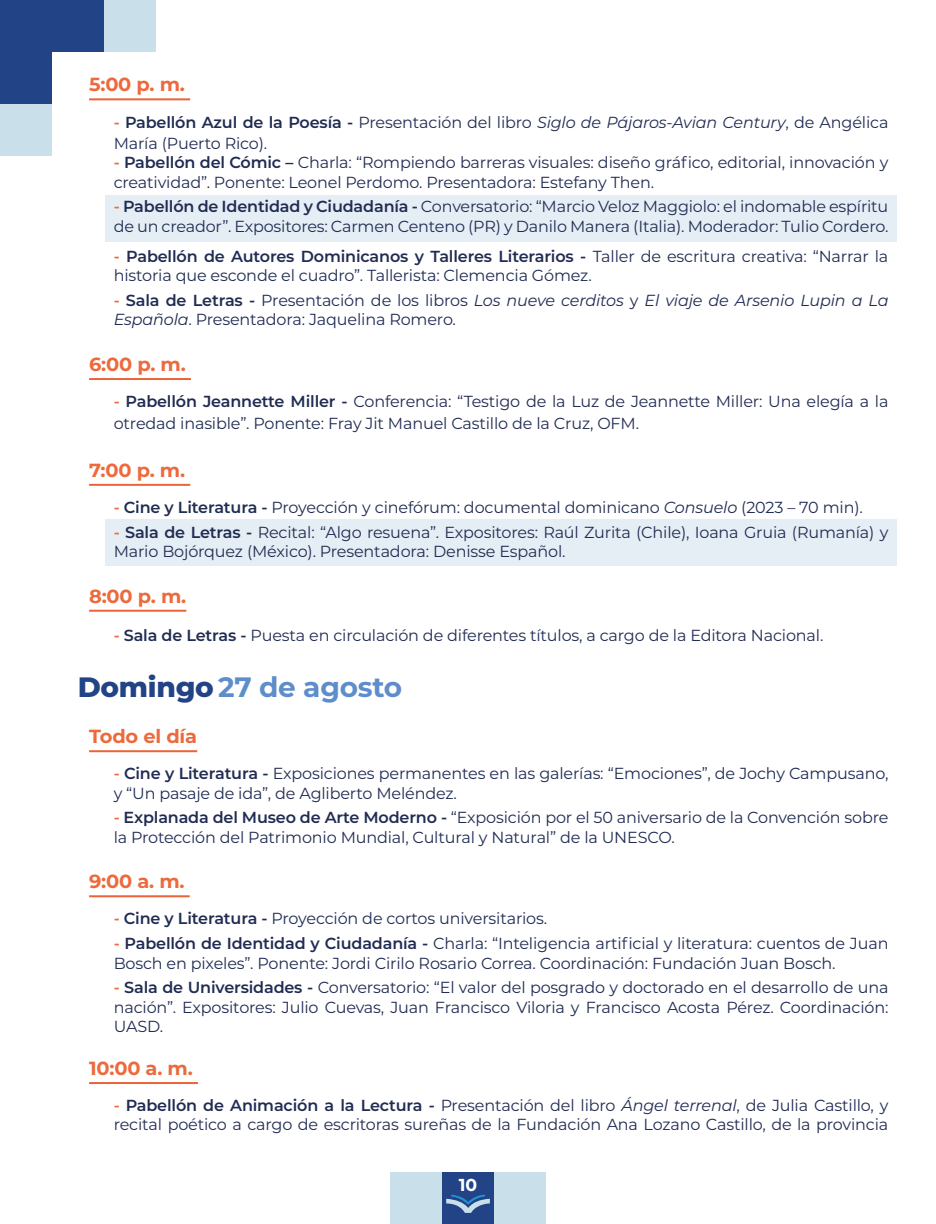
<style>
.page{position:relative;width:936px;height:1224px;background:#fff}
.page>*{position:absolute;margin:0;border:0;box-sizing:border-box;transform-origin:0 0}
.t1{font:700 28px "Montserrat";letter-spacing:-.01em;color:#5d8dca}
.t2{font:700 19px "Montserrat";letter-spacing:-.01em;color:#ed6a3d}
.t3{font:700 17.2px "Montserrat";color:#fff}
.t4{font:16px/19.2px "Montserrat";letter-spacing:-.01em;color:#212c53}
.s1{font-weight:600;color:#ed6a3d}
.s2{font-weight:600}
.s3{font-style:italic}
.s4{font-weight:800;color:#224386}
</style>
<div class="page">
<div style="left:105px;top:195px;width:791px;height:47px;background:#e5eef4"></div>
<div style="left:105px;top:519px;width:791px;height:47px;background:#e5eef4"></div>
<div style="left:0;top:0;width:52px;height:52px;background:#224386"></div>
<div style="left:52px;top:0;width:52px;height:52px;background:#224386"></div>
<div style="left:104px;top:0;width:52px;height:52px;background:#c9dfea"></div>
<div style="left:0;top:52px;width:52px;height:52px;background:#224386"></div>
<div style="left:0;top:104px;width:52px;height:52px;background:#c9dfea"></div>
<div style="left:390px;top:1172px;width:52px;height:52px;background:#c9dfea"></div>
<div style="left:442px;top:1172px;width:52px;height:52px;background:#224386"></div>
<div style="left:494px;top:1172px;width:52px;height:52px;background:#c9dfea"></div>
<svg style="left:446px;top:1194px;width:44px;height:19px"></svg>
<hr style="left:89px;top:98px;width:101px;height:2px;background:#ec6337">
<hr style="left:89px;top:378px;width:102px;height:2px;background:#ec6337">
<hr style="left:89px;top:484px;width:101px;height:2px;background:#ec6337">
<hr style="left:89px;top:610px;width:97px;height:2px;background:#ec6337">
<hr style="left:89px;top:750px;width:108px;height:2px;background:#ec6337">
<hr style="left:89px;top:895px;width:101px;height:2px;background:#ec6337">
<hr style="left:89px;top:1082px;width:109px;height:2px;background:#ec6337">
<p class="t2" style="left:89px;top:71px;width:97px">5:00 p. m.</p>
<p class="t4" style="left:114px;top:111px;width:776px;line-height:21.6px"><span class="s1">-</span> <span class="s2">Pabellón Azul de la Poesía -</span> Presentación del libro <span class="s3">Siglo de Pájaros-Avian Century</span>, de Angélica<br>María (Puerto Rico).</p>
<p class="t4" style="left:114px;top:153px;width:776px"><span class="s1">-</span> <span class="s2">Pabellón del Cómic –</span> Charla: “Rompiendo barreras visuales: diseño gráfico, editorial, innovación y creatividad”. Ponente: Leonel Perdomo. Presentadora: Estefany Then.</p>
<p class="t4" style="left:114px;top:197px;width:776px"><span class="s1">-</span> <span class="s2">Pabellón de Identidad y Ciudadanía -</span> Conversatorio: “Marcio Veloz Maggiolo: el indomable espíritu de un creador”. Expositores: Carmen Centeno (PR) y Danilo Manera (Italia). Moderador: Tulio Cordero.</p>
<p class="t4" style="left:114px;top:246px;width:776px"><span class="s1">-</span> <span class="s2">Pabellón de Autores Dominicanos y Talleres Literarios -</span> Taller de escritura creativa: “Narrar la historia que esconde el cuadro”. Tallerista: Clemencia Gómez.</p>
<p class="t4" style="left:114px;top:290px;width:776px"><span class="s1">-</span> <span class="s2">Sala de Letras -</span> Presentación de los libros <span class="s3">Los nueve cerditos</span> y <span class="s3">El viaje de Arsenio Lupin a La<br>Española</span>. Presentadora: Jaquelina Romero.</p>
<p class="t2" style="left:89px;top:351px;width:98px">6:00 p. m.</p>
<p class="t4" style="left:114px;top:390px;width:776px;line-height:21.6px"><span class="s1">-</span> <span class="s2">Pabellón Jeannette Miller -</span> Conferencia: “Testigo de la Luz de Jeannette Miller: Una elegía a la otredad inasible”. Ponente: Fray Jit Manuel Castillo de la Cruz, OFM.</p>
<p class="t2" style="left:89px;top:456px;width:98px">7:00 p. m.</p>
<p class="t4" style="left:114px;top:497px;width:751px"><span class="s1">-</span> <span class="s2">Cine y Literatura -</span> Proyección y cinefórum: documental dominicano <span class="s3">Consuelo</span> (2023 – 70 min).</p>
<p class="t4" style="left:114px;top:522px;width:776px"><span class="s1">-</span> <span class="s2">Sala de Letras -</span> Recital: “Algo resuena”. Expositores: Raúl Zurita (Chile), Ioana Gruia (Rumanía) y<br>Mario Bojórquez (México). Presentadora: Denisse Español.</p>
<p class="t2" style="left:89px;top:582px;width:99px">8:00 p. m.</p>
<p class="t4" style="left:114px;top:625px;width:711px"><span class="s1">-</span> <span class="s2">Sala de Letras -</span> Puesta en circulación de diferentes títulos, a cargo de la Editora Nacional.</p>
<h1 class="t1" style="left:78px;top:666px;width:326px"><span class="s4">Domingo</span> 27 de agosto</h1>
<p class="t2" style="left:89px;top:723px;width:110px">Todo el día</p>
<p class="t4" style="left:114px;top:764px;width:776px"><span class="s1">-</span> <span class="s2">Cine y Literatura -</span> Exposiciones permanentes en las galerías: “Emociones”, de Jochy Campusano, y “Un pasaje de ida”, de Agliberto Meléndez.</p>
<p class="t4" style="left:114px;top:808px;width:776px"><span class="s1">-</span> <span class="s2">Explanada del Museo de Arte Moderno -</span> “Exposición por el 50 aniversario de la Convención sobre la Protección del Patrimonio Mundial, Cultural y Natural” de la UNESCO.</p>
<p class="t2" style="left:89px;top:868px;width:97px">9:00 a. m.</p>
<p class="t4" style="left:114px;top:909px;width:435px"><span class="s1">-</span> <span class="s2">Cine y Literatura -</span> Proyección de cortos universitarios.</p>
<p class="t4" style="left:114px;top:934px;width:776px"><span class="s1">-</span> <span class="s2">Pabellón de Identidad y Ciudadanía -</span> Charla: “Inteligencia artificial y literatura: cuentos de Juan<br>Bosch en pixeles”. Ponente: Jordi Cirilo Rosario Correa. Coordinación: Fundación Juan Bosch.</p>
<p class="t4" style="left:114px;top:978px;width:776px;text-align:justify"><span class="s1">-</span> <span class="s2">Sala de Universidades -</span> Conversatorio: “El valor del posgrado y doctorado en el desarrollo de una nación”. Expositores: Julio Cuevas, Juan Francisco Viloria y Francisco Acosta Pérez. Coordinación:<br>UASD.</p>
<p class="t2" style="left:89px;top:1055px;width:105px">10:00 a. m.</p>
<p class="t4" style="left:114px;top:1095px;width:776px"><span class="s1">-</span> <span class="s2">Pabellón de Animación a la Lectura -</span> Presentación del libro <span class="s3">Ángel terrenal</span>, de Julia Castillo, y recital poético a cargo de escritoras sureñas de la Fundación Ana Lozano Castillo, de la provincia</p>
<p class="t3" style="left:459px;top:1172px;width:20px">10</p>
</div>
